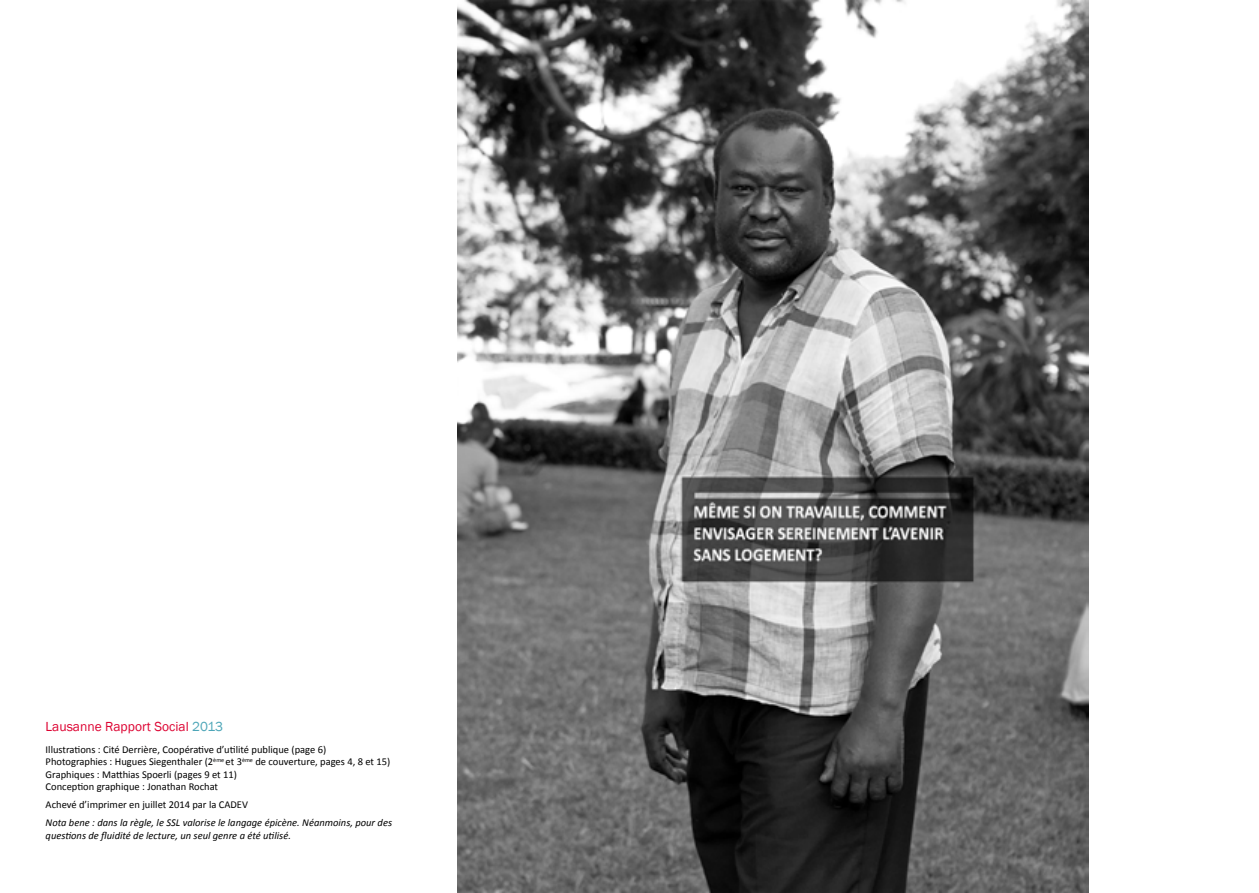
<style>
.page{position:relative;width:1259px;height:893px;background:#fff}
.page>*{position:absolute;margin:0;border:0;box-sizing:border-box;transform-origin:0 0}
.t1{font:13.5px "Franklin Gothic";color:#dd0332}
.t2{font:10.5px/12.6px "Calibri";color:#000101}
.t3{font:italic 10.5px/12.6px "Calibri";color:#000101}
.s1{color:#4da6b8}
</style>
<div class="page">
<img style="left:457px;top:0;width:631px;height:893px">
<p class="t1" style="left:46px;top:718px;width:179px">Lausanne Rapport Social <span class="s1">2013</span></p>
<p class="t2" style="left:46px;top:743px;width:346px">Illustrations : Cité Derrière, Coopérative d’utilité publique (page 6)<br>Photographies : Hugues Siegenthaler (2<sup>ème</sup> et 3<sup>ème</sup> de couverture, pages 4, 8 et 15)<br>Graphiques : Matthias Spoerli (pages 9 et 11)<br>Conception graphique : Jonathan Rochat</p>
<p class="t2" style="left:46px;top:798px;width:204px">Achevé d’imprimer en juillet 2014 par la CADEV</p>
<p class="t3" style="left:46px;top:816px;width:348px">Nota bene : dans la règle, le SSL valorise le langage épicène. Néanmoins, pour des questions de fluidité de lecture, un seul genre a été utilisé.</p>
</div>
